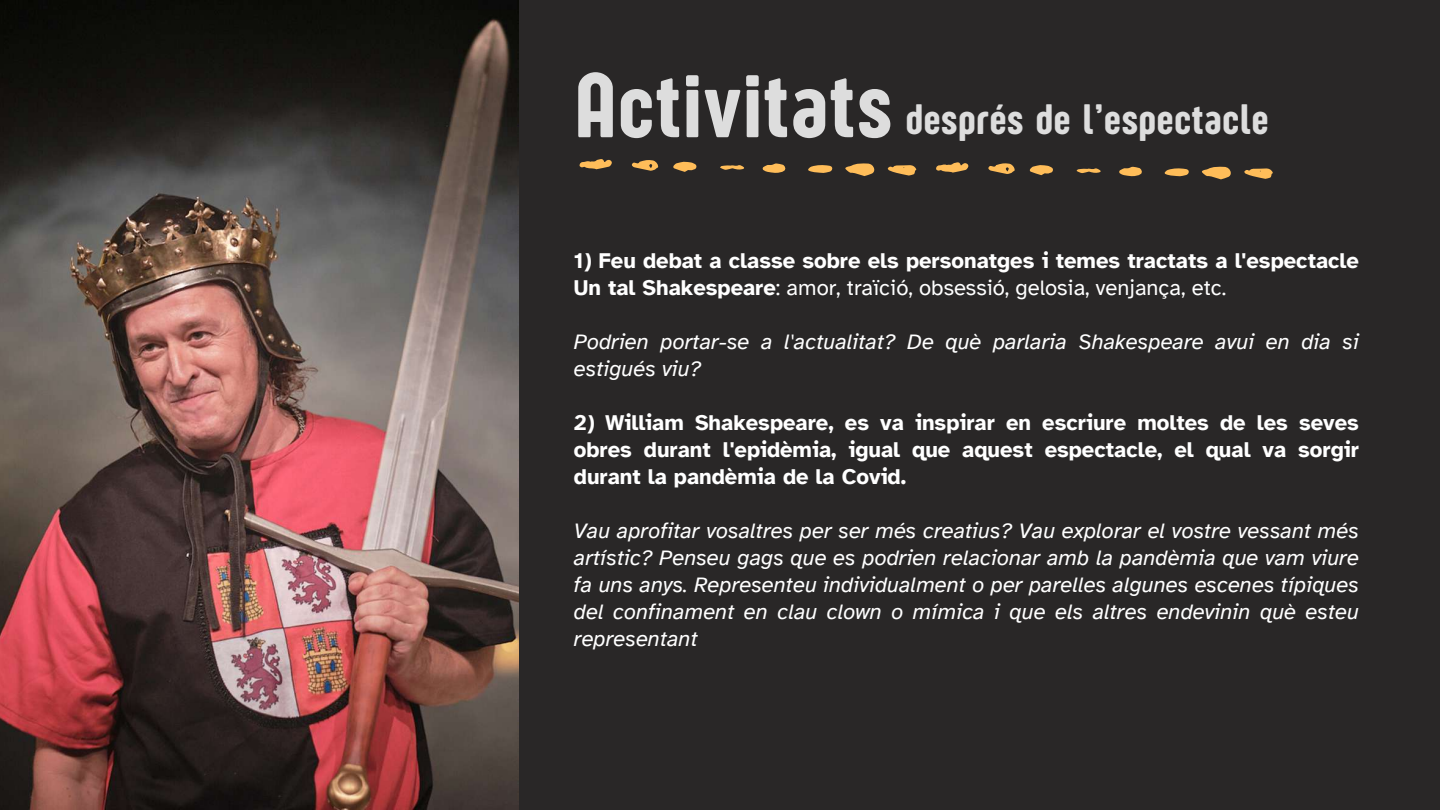
<style>
.page{position:relative;width:1440px;height:810px;background:#292727}
.page>*{position:absolute;margin:0;border:0;box-sizing:border-box;transform-origin:0 0}
.t1{font:44px "Sugo Pro Display";letter-spacing:.035em;color:#ddd}
.t2{font:italic 22px/27px "Atkinson Hyperlegible";color:#fff}
.t3{font:700 22px/27px "Atkinson Hyperlegible";color:#fff}
.s1{font-size:94.7px}
.s2{font-weight:400}
</style>
<div class="page">
<svg style="left:845px;top:163px;width:30px;height:13px"></svg>
<svg style="left:579px;top:159px;width:33px;height:10px"></svg>
<svg style="left:888px;top:165px;width:29px;height:11px"></svg>
<svg style="left:632px;top:160px;width:26px;height:11px"></svg>
<svg style="left:673px;top:162px;width:24px;height:10px"></svg>
<svg style="left:762px;top:163px;width:24px;height:10px"></svg>
<svg style="left:808px;top:165px;width:24px;height:8px"></svg>
<svg style="left:720px;top:165px;width:24px;height:5px"></svg>
<img style="left:0;top:0;width:518px;height:810px">
<svg style="left:1202px;top:166px;width:29px;height:13px"></svg>
<svg style="left:936px;top:162px;width:32px;height:11px"></svg>
<svg style="left:1244px;top:168px;width:29px;height:11px"></svg>
<svg style="left:988px;top:163px;width:27px;height:11px"></svg>
<svg style="left:1030px;top:165px;width:23px;height:10px"></svg>
<svg style="left:1119px;top:167px;width:23px;height:9px"></svg>
<svg style="left:1164px;top:168px;width:25px;height:8px"></svg>
<svg style="left:1077px;top:168px;width:24px;height:5px"></svg>
<h1 class="t1" style="left:575px;top:94px;width:694px"><span class="s1">Activitats</span> després de l’espectacle</h1>
<p class="t3" style="left:574px;top:247px;width:787px">1) Feu debat a classe sobre els personatges i temes tractats a l'espectacle<br>Un tal Shakespeare<span class="s2">: amor, traïció, obsessió, gelosia, venjança, etc.</span></p>
<p class="t2" style="left:574px;top:328px;width:787px">Podrien portar-se a l'actualitat? De què parlaria Shakespeare avui en dia si estigués viu?</p>
<p class="t3" style="left:574px;top:409px;width:787px;text-align:justify">2) William Shakespeare, es va inspirar en escriure moltes de les seves obres durant l'epidèmia, igual que aquest espectacle, el qual va sorgir durant la pandèmia de la Covid.</p>
<p class="t2" style="left:574px;top:517px;width:787px;text-align:justify">Vau aprofitar vosaltres per ser més creatius? Vau explorar el vostre vessant més artístic? Penseu gags que es podrien relacionar amb la pandèmia que vam viure fa uns anys. Representeu individualment o per parelles algunes escenes típiques del confinament en clau clown o mímica i que els altres endevinin què esteu representant</p>
</div>
